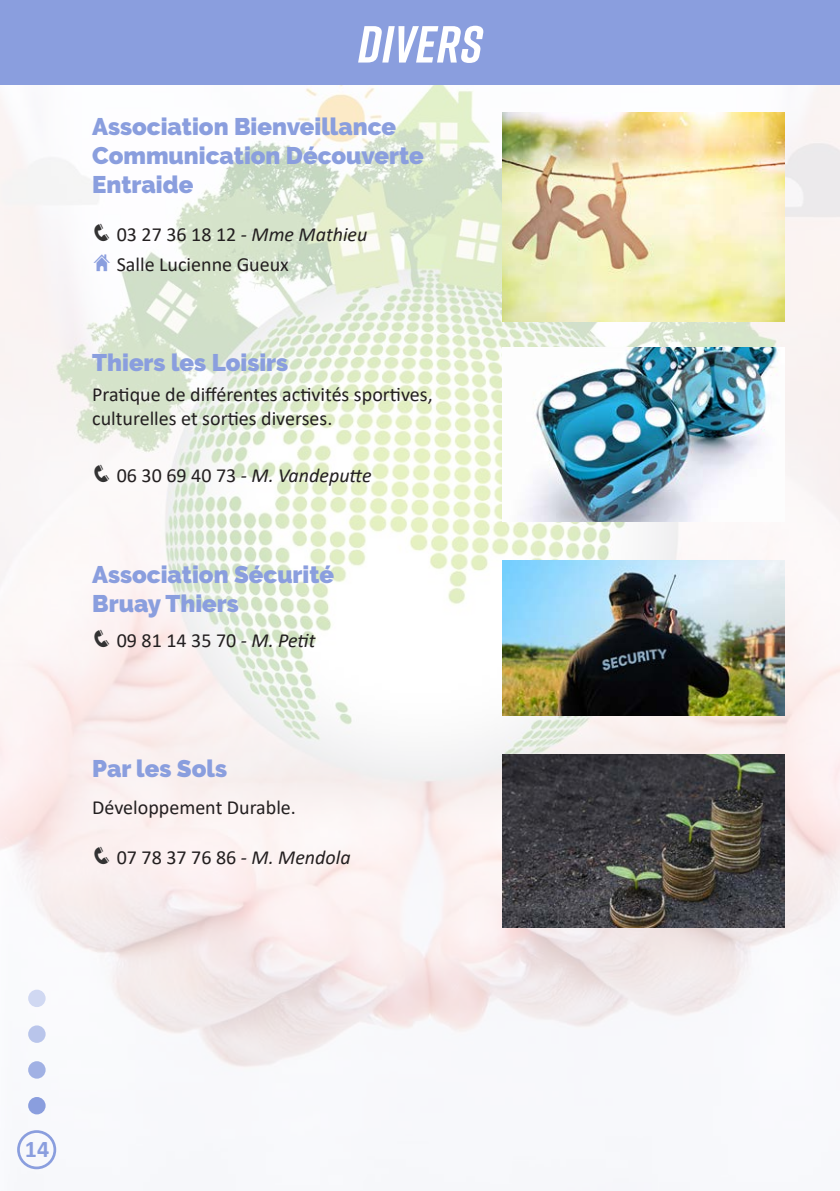
<style>
.page{position:relative;width:840px;height:1191px;background:#fff}
.page>*{position:absolute;margin:0;border:0;box-sizing:border-box;transform-origin:0 0}
.t1{font:italic 700 52px "Rift";letter-spacing:.01em;color:#fff}
.t2{font:900 24px/28.8px "Raleway";color:#8a9ede}
.t3{font:700 24px "Calibri";color:#8a9ede}
.t4{font:20px/24px "Calibri";color:#231f20}
.t5{font:italic 20px "Calibri";color:#231f20}
.s1{color:#333}
.s2{font-style:normal}
.s3{color:#8a9ede}
.s4{font-style:italic}
</style>
<div class="page">
<img style="left:0;top:84px;width:839px;height:1086px">
<div style="left:28px;top:1097px;width:18px;height:17px;background:#8a9ede;border-radius:50%"></div>
<div style="left:28px;top:1061px;width:18px;height:17px;background:#a1b1e4;border-radius:50%"></div>
<div style="left:28px;top:1025px;width:18px;height:17px;background:#b9c5eb;border-radius:50%"></div>
<div style="left:28px;top:989px;width:18px;height:18px;background:#d0d8f2;border-radius:50%"></div>
<div style="left:0;top:0;width:839px;height:84px;background:#8a9ede"></div>
<img style="left:502px;top:348px;width:281px;height:174px">
<img style="left:502px;top:560px;width:281px;height:155px">
<img style="left:502px;top:754px;width:281px;height:173px">
<img style="left:502px;top:112px;width:281px;height:209px">
<div style="left:17px;top:1130px;width:39px;height:39px;border:3px solid #8a9ede;border-radius:50%"></div>
<p class="t1" style="left:357px;top:7px;width:126px">DIVERS</p>
<p class="t2" style="left:92px;top:112px;width:305px">Association Bienveillance</p>
<p class="t2" style="left:92px;top:141px;width:333px">Communication Découverte<br>Entraide</p>
<p class="t5" style="left:92px;top:220px;width:276px"><span class="s1">❑</span> <span class="s2">03 27 36 18 12</span> - Mme Mathieu</p>
<p class="t4" style="left:92px;top:252px;width:198px"><span class="s3">★</span> Salle Lucienne Gueux</p>
<p class="t2" style="left:92px;top:348px;width:197px">Thiers les Loisirs</p>
<p class="t4" style="left:92px;top:381px;width:342px">Pratique de différentes activités sportives, culturelles et sorties diverses.</p>
<p class="t5" style="left:92px;top:461px;width:281px"><span class="s1">❑</span> <span class="s2">06 30 69 40 73</span> - M. Vandeputte</p>
<p class="t2" style="left:92px;top:560px;width:243px">Association Sécurité</p>
<p class="t2" style="left:92px;top:589px;width:148px">Bruay Thiers</p>
<p class="t4" style="left:92px;top:628px;width:225px"><span class="s1">❑</span> 09 81 14 35 70 <span class="s4">- M. Petit</span></p>
<p class="t2" style="left:92px;top:753px;width:136px">Par les Sols</p>
<p class="t4" style="left:92px;top:795px;width:205px">Développement Durable.</p>
<p class="t4" style="left:92px;top:845px;width:260px"><span class="s1">❑</span> 07 78 37 76 86 <span class="s4">- M. Mendola</span></p>
<p class="t3" style="left:25px;top:1132px;width:26px">14</p>
</div>
